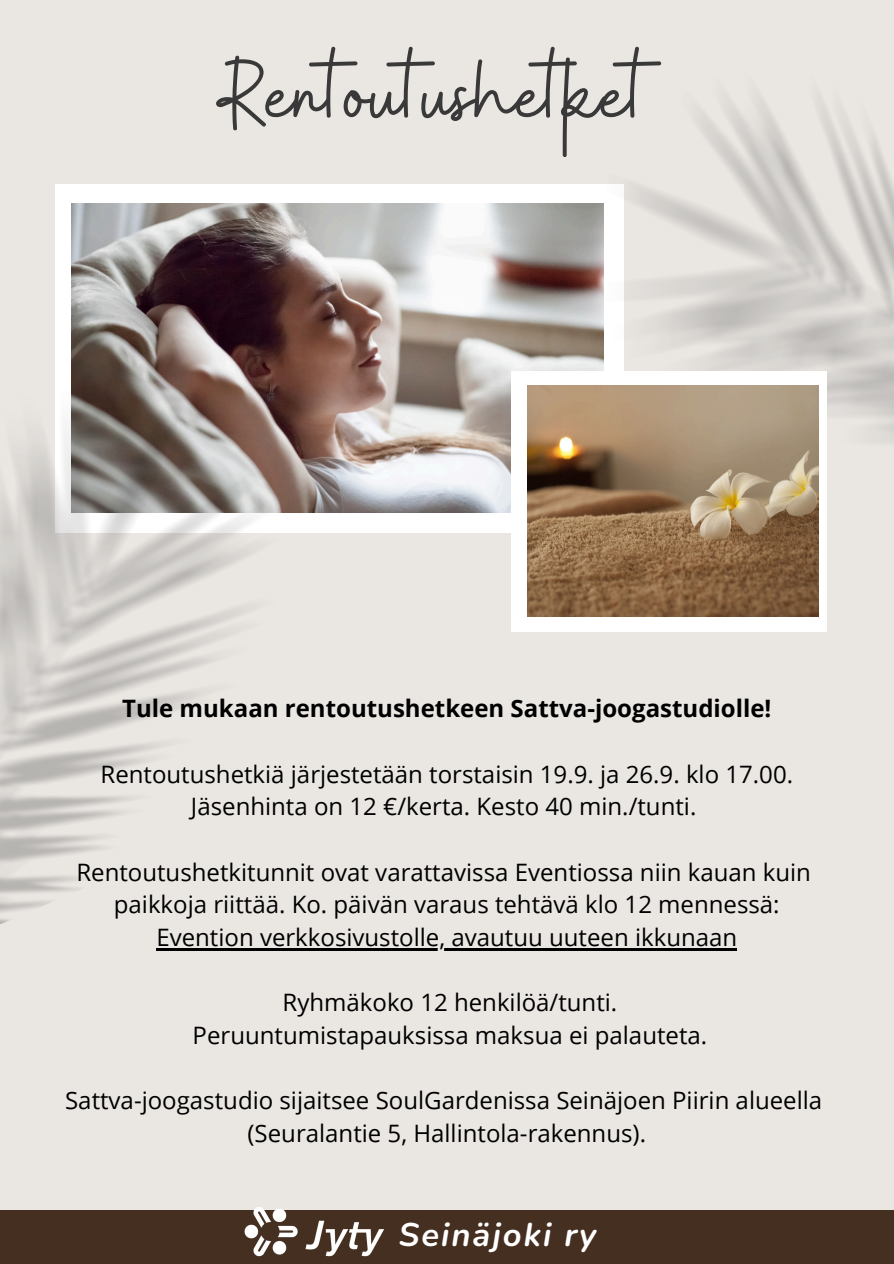
<style>
.page{position:relative;width:894px;height:1264px;background:#fff}
.page>*{position:absolute;margin:0;border:0;box-sizing:border-box;transform-origin:0 0}
.t1{font:98.7px "Buffalo";color:#393939}
.t2{font:italic 700 32.7px "Nunito";letter-spacing:.06em;color:#fff}
.t3{font:24px "Open Sans";color:#000}
.t4{font:700 24px "Open Sans";color:#000}
</style>
<div class="page">
<div style="left:0;top:0;width:893px;height:1263px;background:#eae7e3"></div>
<div style="left:55px;top:184px;width:568px;height:349px;background:#fff"></div>
<img style="left:72px;top:203px;width:441px;height:310px">
<img style="left:513px;top:97px;width:380px;height:535px">
<div style="left:511px;top:371px;width:314px;height:260px;background:#fff"></div>
<img style="left:527px;top:385px;width:291px;height:231px">
<img style="left:0;top:306px;width:395px;height:645px">
<div style="left:0;top:1210px;width:893px;height:53px;background:#452f21"></div>
<hr style="left:156px;top:948px;width:581px;height:2px;background:#000">
<img style="left:244px;top:1207px;width:141px;height:50px">
<p class="t1" style="left:220px;top:32px;width:428px">Rentoutushetket</p>
<p class="t4" style="left:122px;top:691px;width:650px">Tule mukaan rentoutushetkeen Sattva-joogastudiolle!</p>
<h1 class="t3" style="left:100px;top:757px;width:694px">Rentoutushetkiä järjestetään torstaisin 19.9. ja 26.9. klo 17.00.</h1>
<p class="t3" style="left:191px;top:789px;width:506px">Jäsenhinta on 12 €/kerta. Kesto 40 min./tunti.</p>
<h3 class="t3" style="left:76px;top:854px;width:735px">Rentoutushetkitunnit ovat varattavissa Eventiossa niin kauan kuin</h3>
<p class="t3" style="left:114px;top:887px;width:667px">paikkoja riittää. Ko. päivän varaus tehtävä klo 12 mennessä:</p>
<p class="t3" style="left:156px;top:920px;width:582px">Evention verkkosivustolle, avautuu uuteen ikkunaan</p>
<p class="t3" style="left:282px;top:985px;width:336px">Ryhmäkoko 12 henkilöä/tunti.</p>
<p class="t3" style="left:192px;top:1018px;width:516px">Peruuntumistapauksissa maksua ei palauteta.</p>
<p class="t3" style="left:65px;top:1083px;width:758px">Sattva-joogastudio sijaitsee SoulGardenissa Seinäjoen Piirin alueella</p>
<p class="t3" style="left:247px;top:1115px;width:400px">(Seuralantie 5, Hallintola-rakennus).</p>
<p class="t2" style="left:398px;top:1213px;width:199px">Seinäjoki ry</p>
</div>
